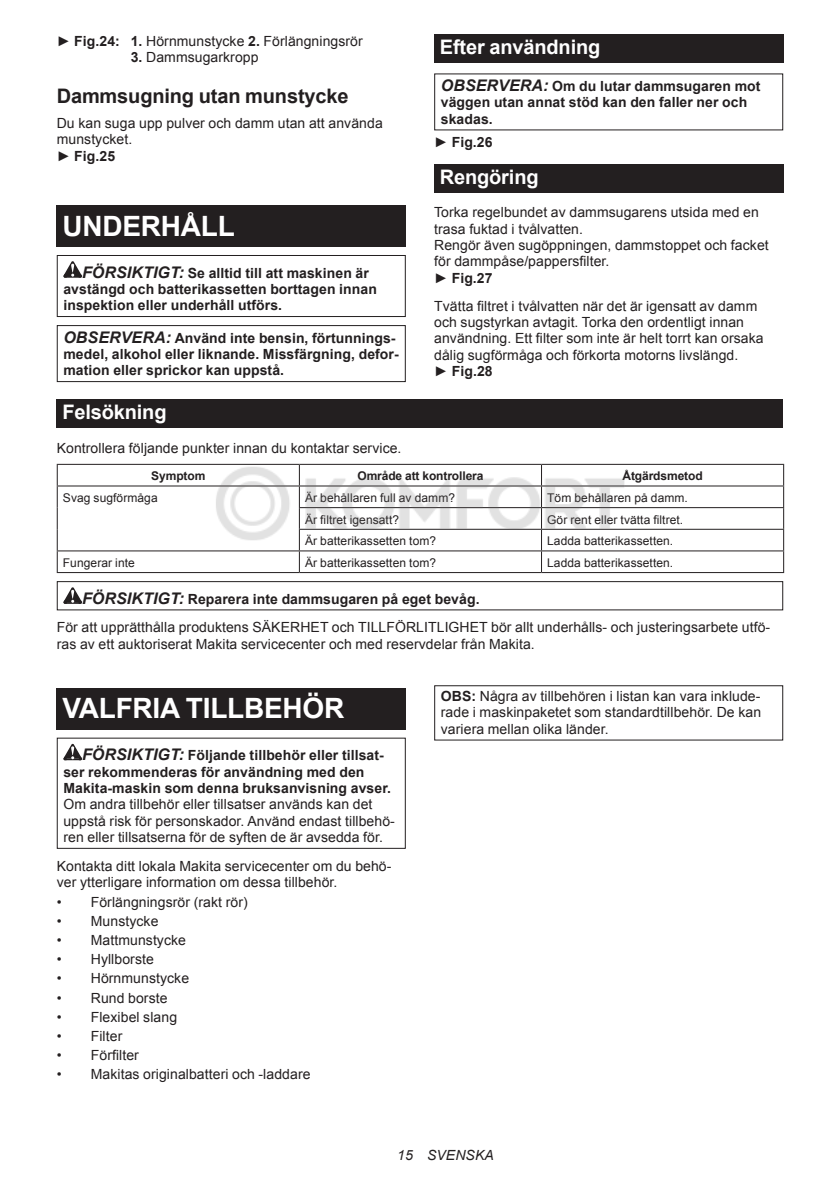
<style>
.page{position:relative;width:840px;height:1191px;background:#fff}
.page>*{position:absolute;margin:0;border:0;box-sizing:border-box;transform-origin:0 0}
.t1{font:700 28px "Arial";letter-spacing:-.01em;color:#fff}
.t2{font:700 20px "Arial";letter-spacing:-.01em;color:#fff}
.t3{font:700 20px "Arial";letter-spacing:-.01em;color:#231f20}
.t4{font:14px/16.4px "Arial";letter-spacing:.005em;color:#231f20}
.t5{font:700 14px/16.4px "Arial";letter-spacing:.005em;color:#231f20}
.t6{font:italic 14px "Arial";letter-spacing:.005em;color:#231f20}
.t7{font:12px "Arial";letter-spacing:.005em;color:#231f20}
.t8{font:700 12px "Arial";letter-spacing:-.01em;color:#231f20}
.s1{font-weight:700}
.s2{font-style:italic;font-size:16px}
.s3{font-weight:400}
.s4{font-weight:700;font-style:italic;font-size:16px}
</style>
<div class="page">
<div style="left:57px;top:206px;width:348px;height:41px;background:#231f20"></div>
<svg style="left:63px;top:261px;width:19px;height:16px"></svg>
<div style="left:57px;top:255px;width:348px;height:62px;border:1px solid #231f20"></div>
<div style="left:57px;top:325px;width:348px;height:57px;border:1px solid #231f20"></div>
<div style="left:434px;top:34px;width:348px;height:29px;background:#231f20"></div>
<div style="left:434px;top:164px;width:348px;height:28px;background:#231f20"></div>
<div style="left:57px;top:399px;width:725px;height:28px;background:#231f20"></div>
<hr style="left:57px;top:464px;width:242px;height:1px;background:#231f20">
<hr style="left:541px;top:464px;width:242px;height:1px;background:#231f20">
<hr style="left:57px;top:485px;width:242px;height:1px;background:#231f20">
<hr style="left:541px;top:485px;width:242px;height:1px;background:#231f20">
<hr style="left:541px;top:507px;width:242px;height:1px;background:#231f20">
<hr style="left:541px;top:529px;width:242px;height:1px;background:#231f20">
<hr style="left:57px;top:550px;width:242px;height:1px;background:#231f20">
<svg style="left:57px;top:465px;width:1px;height:107px"></svg>
<hr style="left:299px;top:550px;width:242px;height:1px;background:#231f20">
<svg style="left:299px;top:549px;width:1px;height:23px"></svg>
<hr style="left:541px;top:550px;width:242px;height:1px;background:#231f20">
<hr style="left:57px;top:572px;width:242px;height:1px;background:#231f20">
<hr style="left:299px;top:572px;width:242px;height:1px;background:#231f20">
<hr style="left:541px;top:572px;width:242px;height:1px;background:#231f20">
<svg style="left:63px;top:587px;width:19px;height:17px"></svg>
<div style="left:57px;top:581px;width:725px;height:29px;border:1px solid #231f20"></div>
<div style="left:57px;top:688px;width:348px;height:41px;background:#231f20"></div>
<svg style="left:63px;top:744px;width:19px;height:16px"></svg>
<div style="left:57px;top:737px;width:348px;height:112px;border:1px solid #231f20"></div>
<div style="left:434px;top:685px;width:348px;height:55px;border:1px solid #231f20"></div>
<img style="left:210px;top:463px;width:419px;height:86px">
<p class="t4" style="left:57px;top:33px;width:307px">► <span class="s1">Fig.24: 1.</span> Hörnmunstycke <span class="s1">2.</span> Förlängningsrör</p>
<p class="t4" style="left:131px;top:51px;width:129px"><span class="s1">3.</span> Dammsugarkropp</p>
<h2 class="t3" style="left:57px;top:88px;width:293px">Dammsugning utan munstycke</h2>
<p class="t4" style="left:57px;top:116px;width:327px">Du kan suga upp pulver och damm utan att använda munstycket.<br>► <span class="s1">Fig.25</span></p>
<h1 class="t1" style="left:62px;top:215px;width:174px">UNDERHÅLL</h1>
<p class="t5" style="left:63px;top:266px;width:315px;text-indent:19px"><span class="s2">FÖRSIKTIGT:</span> Se alltid till att maskinen är avstängd och batterikassetten borttagen innan inspektion eller underhåll utförs.</p>
<p class="t5" style="left:63px;top:331px;width:337px"><span class="s2">OBSERVERA:</span> Använd inte bensin, förtunnings&shy;medel, alkohol eller liknande. Missfärgning, defor&shy;mation eller sprickor kan uppstå.</p>
<h2 class="t2" style="left:439px;top:39px;width:162px">Efter användning</h2>
<p class="t5" style="left:440px;top:79px;width:321px"><span class="s2">OBSERVERA:</span> Om du lutar dammsugaren mot väggen utan annat stöd kan den faller ner och skadas.</p>
<p class="t5" style="left:434px;top:135px;width:60px"><span class="s3">►</span> Fig.26</p>
<h2 class="t2" style="left:439px;top:169px;width:100px">Rengöring</h2>
<p class="t4" style="left:434px;top:205px;width:336px">Torka regelbundet av dammsugarens utsida med en trasa fuktad i tvålvatten.<br>Rengör även sugöppningen, dammstoppet och facket för dammpåse/pappersfilter.<br>► <span class="s1">Fig.27</span></p>
<p class="t4" style="left:434px;top:297px;width:331px">Tvätta filtret i tvålvatten när det är igensatt av damm och sugstyrkan avtagit. Torka den ordentligt innan användning. Ett filter som inte är helt torrt kan orsaka dålig sugförmåga och förkorta motorns livslängd.<br>► <span class="s1">Fig.28</span></p>
<h2 class="t2" style="left:62px;top:404px;width:106px">Felsökning</h2>
<p class="t4" style="left:57px;top:439px;width:346px">Kontrollera följande punkter innan du kontaktar service.</p>
<p class="t8" style="left:151px;top:471px;width:56px">Symptom</p>
<p class="t8" style="left:357px;top:471px;width:127px">Område att kontrollera</p>
<p class="t8" style="left:622px;top:471px;width:82px">Åtgärdsmetod</p>
<p class="t7" style="left:63px;top:490px;width:96px">Svag sugförmåga</p>
<p class="t7" style="left:305px;top:493px;width:151px">Är behållaren full av damm?</p>
<p class="t7" style="left:547px;top:493px;width:142px">Töm behållaren på damm.</p>
<p class="t7" style="left:305px;top:511px;width:95px">Är filtret igensatt?</p>
<p class="t7" style="left:547px;top:511px;width:137px">Gör rent eller tvätta filtret.</p>
<p class="t7" style="left:305px;top:536px;width:132px">Är batterikassetten tom?</p>
<p class="t7" style="left:547px;top:536px;width:127px">Ladda batterikassetten.</p>
<p class="t7" style="left:63px;top:558px;width:73px">Fungerar inte</p>
<p class="t7" style="left:305px;top:558px;width:132px">Är batterikassetten tom?</p>
<p class="t7" style="left:547px;top:558px;width:127px">Ladda batterikassetten.</p>
<p class="t4" style="left:57px;top:584px;width:714px;line-height:28.8px;text-indent:25px"><span class="s4">FÖRSIKTIGT:</span> <span class="s1">Reparera inte dammsugaren på eget bevåg.<br></span>För att upprätthålla produktens SÄKERHET och TILLFÖRLITLIGHET bör allt underhålls- och justeringsarbete utfö-</p>
<p class="t4" style="left:57px;top:636px;width:479px">ras av ett auktoriserat Makita servicecenter och med reservdelar från Makita.</p>
<h1 class="t1" style="left:62px;top:697px;width:283px">VALFRIA TILLBEHÖR</h1>
<p class="t5" style="left:63px;top:747px;width:329px;text-indent:19px"><span class="s2">FÖRSIKTIGT:</span> Följande tillbehör eller tillsat&shy;ser rekommenderas för användning med den<br>Makita-maskin som denna bruksanvisning avser.</p>
<p class="t4" style="left:63px;top:797px;width:333px">Om andra tillbehör eller tillsatser används kan det uppstå risk för personskador. Använd endast tillbehö&shy;ren eller tillsatserna för de syften de är avsedda för.</p>
<p class="t4" style="left:57px;top:858px;width:336px">Kontakta ditt lokala Makita servicecenter om du behö&shy;ver ytterligare information om dessa tillbehör.</p>
<p class="t4" style="left:57px;top:893px;width:192px">• Förlängningsrör (rakt rör)</p>
<p class="t4" style="left:57px;top:912px;width:103px">• Munstycke</p>
<p class="t4" style="left:57px;top:932px;width:131px">• Mattmunstycke</p>
<p class="t4" style="left:57px;top:951px;width:98px">• Hyllborste</p>
<p class="t4" style="left:57px;top:970px;width:134px">• Hörnmunstycke</p>
<p class="t4" style="left:57px;top:989px;width:112px">• Rund borste</p>
<p class="t4" style="left:57px;top:1008px;width:122px">• Flexibel slang</p>
<p class="t4" style="left:57px;top:1028px;width:67px">• Filter</p>
<p class="t4" style="left:57px;top:1047px;width:84px">• Förfilter</p>
<p class="t4" style="left:57px;top:1066px;width:255px">• Makitas originalbatteri och -laddare</p>
<p class="t4" style="left:440px;top:689px;width:321px;text-align:justify"><span class="s1">OBS:</span> Några av tillbehören i listan kan vara inklude&shy;rade i maskinpaketet som standardtillbehör. De kan variera mellan olika länder.</p>
<p class="t6" style="left:397px;top:1147px;width:98px">15 SVENSKA</p>
</div>
